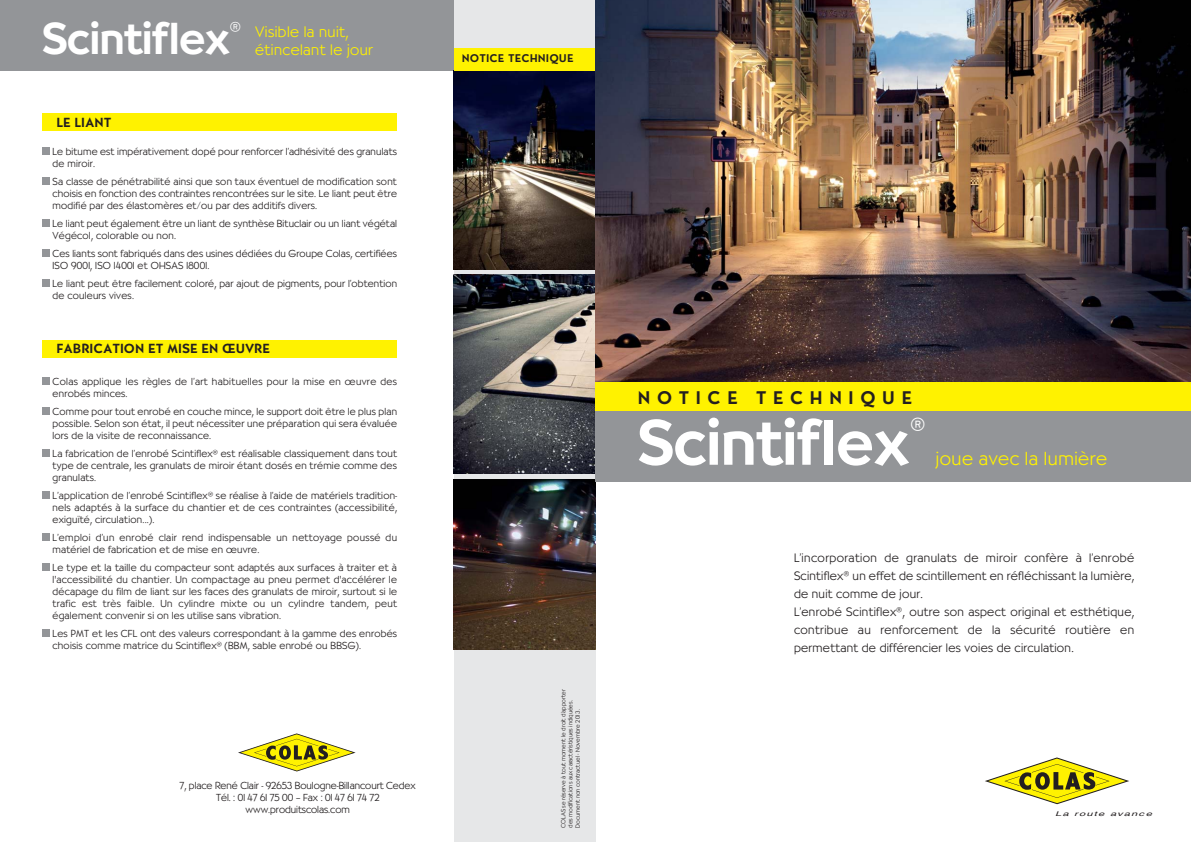
<style>
.page{position:relative;width:1191px;height:842px;background:#fff}
.page>*{position:absolute;margin:0;border:0;box-sizing:border-box;transform-origin:0 0}
.t1{font:500 63px "Cg Bernhardt";letter-spacing:.005em;color:#fff}
.t2{font:700 28.2px "Cg Bernhardt";color:#fff}
.t3{font:300 18.5px "Cg Bernhardt";letter-spacing:.03em;color:#fff200}
.t4{font:500 18px "Cg Bernhardt";letter-spacing:.41em;color:#231f20}
.t5{font:300 15px/18px "Cg Bernhardt";letter-spacing:.03em;color:#fff200}
.t6{font:500 13px "Cg Bernhardt";letter-spacing:.05em;color:#231f20}
.t7{font:300 12px/18px "Cg Bernhardt";letter-spacing:.03em;color:#231f20}
.t8{font:500 11px "Cg Bernhardt";letter-spacing:.07em;color:#231f20}
.t9{font:300 10px/12px "Cg Bernhardt";letter-spacing:.025em;color:#231f20}
.t10{font:300 10px/12px "Cg Bernhardt";color:#231f20;text-align:center}
.t11{font:italic 6.5px "Helvetica";letter-spacing:.11em;color:#231f20;scale:1.7 1}
.t12{font:300 6px/7.2px "Cg Bernhardt";color:#231f20}
.s1{font-weight:500;font-size:44px;color:#fff}
.s2{font-weight:500;font-size:21px;color:#fff}
.s3{font-size:10.8px}
</style>
<div class="page">
<div style="left:0;top:0;width:595px;height:71px;background:#939598"></div>
<div style="left:454px;top:0;width:141px;height:842px;background:#e6e7e8"></div>
<svg style="left:238px;top:733px;width:117px;height:38px"></svg>
<div style="left:43px;top:148px;width:7px;height:7px;background:#939598"></div>
<div style="left:43px;top:178px;width:7px;height:7px;background:#939598"></div>
<div style="left:43px;top:220px;width:7px;height:7px;background:#939598"></div>
<div style="left:43px;top:250px;width:7px;height:7px;background:#939598"></div>
<div style="left:43px;top:280px;width:7px;height:7px;background:#939598"></div>
<div style="left:43px;top:377px;width:7px;height:8px;background:#939598"></div>
<div style="left:43px;top:407px;width:7px;height:8px;background:#939598"></div>
<div style="left:43px;top:449px;width:7px;height:8px;background:#939598"></div>
<div style="left:43px;top:491px;width:7px;height:8px;background:#939598"></div>
<div style="left:43px;top:533px;width:7px;height:8px;background:#939598"></div>
<div style="left:43px;top:563px;width:7px;height:8px;background:#939598"></div>
<div style="left:43px;top:629px;width:7px;height:8px;background:#939598"></div>
<img style="left:454px;top:71px;width:141px;height:198px">
<img style="left:454px;top:479px;width:141px;height:170px">
<div style="left:43px;top:113px;width:354px;height:17px;background:#fff200"></div>
<img style="left:454px;top:275px;width:141px;height:198px">
<div style="left:43px;top:340px;width:354px;height:17px;background:#fff200"></div>
<div style="left:454px;top:48px;width:141px;height:23px;background:#fff200"></div>
<img style="left:595px;top:0;width:596px;height:383px">
<div style="left:595px;top:383px;width:596px;height:28px;background:#fff200"></div>
<svg style="left:985px;top:757px;width:144px;height:47px"></svg>
<div style="left:595px;top:411px;width:596px;height:71px;background:#939598"></div>
<h3 class="t5" style="left:255px;top:24px;width:119px;text-indent:-213px"><span class="s1">Scintiflex</span><span class="s2">®</span> Visible la nuit, étincelant le jour</h3>
<h3 class="t6" style="left:57px;top:117px;width:56px">LE LIANT</h3>
<p class="t9" style="left:53px;top:147px;width:346px">Le bitume est impérativement dopé pour renforcer l’adhésivité des granulats de miroir.</p>
<p class="t9" style="left:53px;top:176px;width:346px;text-align:justify">Sa classe de pénétrabilité ainsi que son taux éventuel de modification sont choisis en fonction des contraintes rencontrées sur le site. Le liant peut être modifié par des élastomères et/ou par des additifs divers.</p>
<p class="t9" style="left:53px;top:218px;width:346px">Le liant peut également être un liant de synthèse Bituclair ou un liant végétal<br>Végécol, colorable ou non.</p>
<p class="t9" style="left:53px;top:248px;width:346px">Ces liants sont fabriqués dans des usines dédiées du Groupe Colas, certifiées<br>ISO 9001, ISO 14001 et OHSAS 18001.</p>
<p class="t9" style="left:53px;top:278px;width:346px">Le liant peut être facilement coloré, par ajout de pigments, pour l’obtention de couleurs vives.</p>
<h3 class="t6" style="left:57px;top:344px;width:215px">FABRICATION ET MISE EN ŒUVRE</h3>
<p class="t9" style="left:53px;top:376px;width:346px">Colas applique les règles de l’art habituelles pour la mise en œuvre des enrobés minces.</p>
<p class="t9" style="left:53px;top:406px;width:346px;text-align:justify">Comme pour tout enrobé en couche mince, le support doit être le plus plan possible. Selon son état, il peut nécessiter une préparation qui sera évaluée lors de la visite de reconnaissance.</p>
<p class="t9" style="left:53px;top:448px;width:346px;text-align:justify">La fabrication de l’enrobé Scintiflex® est réalisable classiquement dans tout type de centrale, les granulats de miroir étant dosés en trémie comme des granulats.</p>
<p class="t9" style="left:53px;top:490px;width:346px;text-align:justify">L’application de l’enrobé Scintiflex® se réalise à l’aide de matériels tradition&shy;nels adaptés à la surface du chantier et de ces contraintes (accessibilité, exiguïté, circulation...).</p>
<p class="t9" style="left:53px;top:532px;width:346px">L’emploi d’un enrobé clair rend indispensable un nettoyage poussé du matériel de fabrication et de mise en œuvre.</p>
<p class="t9" style="left:53px;top:562px;width:346px;text-align:justify">Le type et la taille du compacteur sont adaptés aux surfaces à traiter et à l'accessibilité du chantier. Un compactage au pneu permet d'accélérer le décapage du film de liant sur les faces des granulats de miroir, surtout si le trafic est très faible. Un cylindre mixte ou un cylindre tandem, peut également convenir si on les utilise sans vibration.</p>
<p class="t9" style="left:53px;top:628px;width:346px">Les PMT et les CFL ont des valeurs correspondant à la gamme des enrobés choisis comme matrice du Scintiflex® (BBM, sable enrobé ou BBSG).</p>
<p class="t10" style="left:180px;top:781px;width:238px">7, place René Clair - 92653 Boulogne-Billancourt Cedex<br>Tél. : 01 47 61 75 00 – Fax : 01 47 61 74 72 www.produitscolas.com</p>
<p class="t8" style="left:462px;top:54px;width:113px">NOTICE TECHNIQUE</p>
<p class="t12" style="left:560px;top:828px;width:140px;rotate:-90deg">COLAS se réserve à tout moment le droit d’apporter des modifications aux caractéristiques indiquées.<br>Document non contractuel - Novembre 2013.</p>
<h3 class="t4" style="left:638px;top:392px;width:275px">NOTICE TECHNIQUE</h3>
<h1 class="t1" style="left:638px;top:420px;width:273px">Scintiflex</h1>
<h2 class="t2" style="left:911px;top:419px;width:16px">®</h2>
<h3 class="t3" style="left:935px;top:452px;width:173px">joue avec la lumière</h3>
<p class="t7" style="left:794px;top:550px;width:342px">L’incorporation de granulats de miroir confère à l’enrobé Scintiflex<span class="s3">®</span> un effet de scintillement en réfléchissant la lumière, de nuit comme de jour.<br>L’enrobé Scintiflex<span class="s3">®</span>, outre son aspect original et esthétique, contribue au renforcement de la sécurité routière en permettant de différencier les voies de circulation.</p>
<p class="t11" style="left:1055px;top:811px;width:58px">La route avance</p>
</div>
